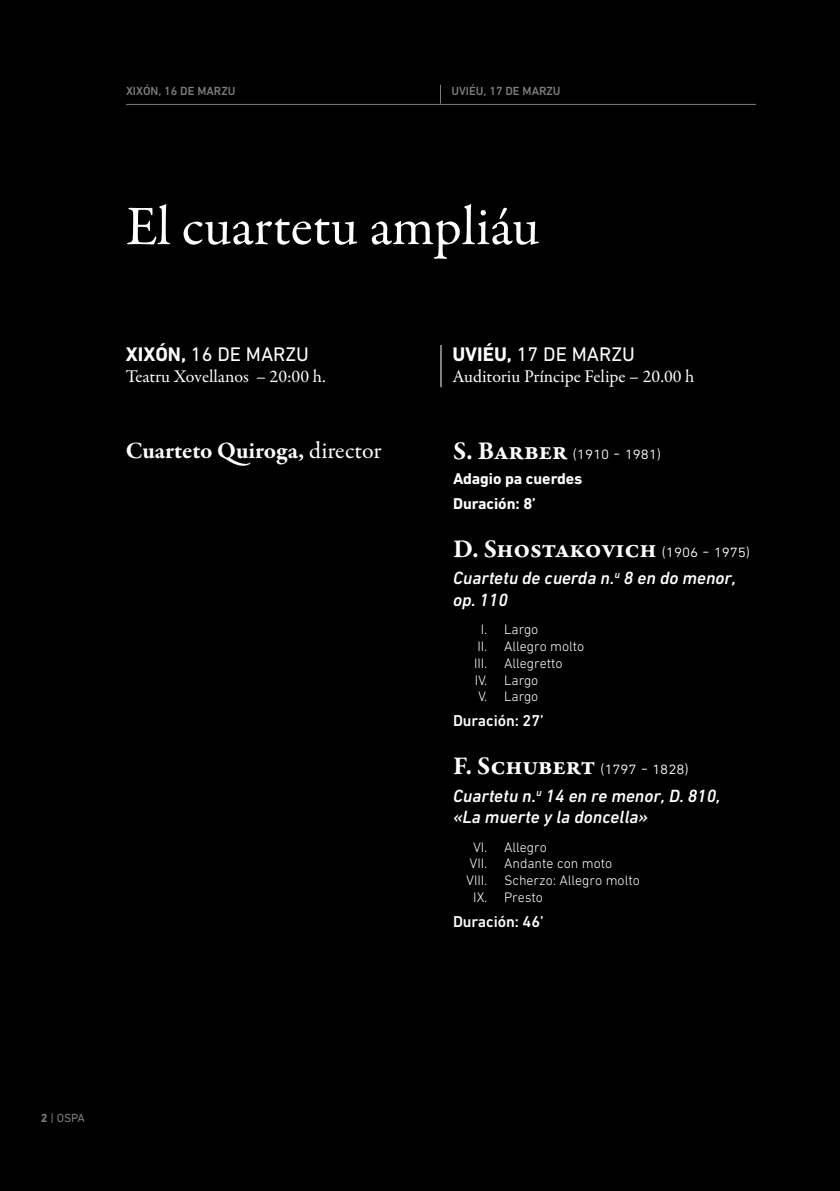
<style>
.page{position:relative;width:840px;height:1191px;background:#fff}
.page>*{position:absolute;margin:0;border:0;box-sizing:border-box;transform-origin:0 0}
.t1{font:56px "Garamond Premr Pro";letter-spacing:-.005em;color:#fff}
.t2{font:700 26px "Garamond Premr Pro";letter-spacing:-.015em;color:#fff}
.t3{font:700 24px "Garamond Premr Pro";color:#fff}
.t4{font:20px "DIN Next W1 G";color:#fff}
.t5{font:italic 500 18px/21.6px "DIN Next W1 G";color:#fff}
.t6{font:18px "Garamond Premr Pro";color:#fff}
.t7{font:300 18px "DIN Next W1 G";color:#fff}
.t8{font:700 16px/24.8px "DIN Next W1 G";letter-spacing:-.005em;color:#fff}
.t9{font:500 16px "DIN Next W1 G";letter-spacing:-.005em;color:#fff}
.t10{font:300 14px/16.8px "DIN Next W1 G";color:#fff}
.t11{font:500 12px "DIN Next W1 G";color:#807c7a}
.t12{font:12px "DIN Next W1 G";color:#807c7a}
.s1{font-weight:700}
.s2{font-weight:400}
.s3{font-family:"Garamond Premr Pro";font-weight:700;font-size:26px}
.s4{font-family:"DIN Next W1 G";font-weight:300;font-size:18px}
.s5{font-family:"Garamond Premr Pro";font-weight:700;font-style:normal;font-size:26px}
.s6{font-weight:300;font-style:normal}
</style>
<div class="page">
<div style="left:0;top:0;width:839px;height:1191px;background:#000"></div>
<hr style="left:440px;top:345px;width:1px;height:42px;background:#fff">
<hr style="left:126px;top:104px;width:629px;height:1px;background:#807c7a">
<svg style="left:440px;top:85px;width:1px;height:19px"></svg>
<p class="t11" style="left:126px;top:84px;width:111px">Xixón, 16 DE MARZU</p>
<p class="t11" style="left:451px;top:84px;width:111px">UVIÉU, 17 DE MARZU</p>
<h1 class="t1" style="left:126px;top:193px;width:415px">El cuartetu ampliáu</h1>
<h3 class="t4" style="left:126px;top:342px;width:184px"><span class="s1">XIXÓN,</span> 16 DE MARZU</h3>
<p class="t6" style="left:126px;top:366px;width:201px">Teatru Xovellanos – 20:00 h.</p>
<h3 class="t4" style="left:452px;top:342px;width:184px"><span class="s1">UVIÉU,</span> 17 DE MARZU</h3>
<p class="t6" style="left:452px;top:366px;width:243px">Auditoriu Príncipe Felipe – 20.00 h</p>
<h3 class="t3" style="left:126px;top:435px;width:257px">Cuarteto Quiroga, <span class="s2">director</span></h3>
<p class="t7" style="left:453px;top:443px;width:210px"><span class="s3">S. Barber</span> (1910 - 1981)</p>
<p class="t8" style="left:453px;top:466px;width:131px">Adagio pa cuerdes<br>Duración: 8’</p>
<h2 class="t2" style="left:453px;top:533px;width:298px">D. Shostakovich <span class="s4">(1906 - 1975)</span></h2>
<p class="t5" style="left:453px;top:567px;width:284px">Cuartetu de cuerda n.<sup>u</sup> 8 en do menor, op. 110</p>
<p class="t10" style="left:473px;top:621px;width:112px;text-indent:7px">I. Largo<br>II. Allegro molto<br>III. Allegretto<br>IV. Largo<br>V. Largo</p>
<p class="t9" style="left:453px;top:711px;width:92px">Duración: 27’</p>
<p class="t5" style="left:453px;top:754px;width:269px;line-height:27.2px"><span class="s5">F. Schubert</span> <span class="s6">(1797 - 1828)<br></span>Cuartetu n.<sup>u</sup> 14 en re menor, D. 810,</p>
<p class="t5" style="left:453px;top:806px;width:196px">«La muerte y la doncella»</p>
<p class="t10" style="left:473px;top:838px;width:75px">VI. Allegro</p>
<p class="t10" style="left:469px;top:855px;width:144px">VII. Andante con moto</p>
<p class="t10" style="left:466px;top:872px;width:175px">VIII. Scherzo: Allegro molto</p>
<p class="t10" style="left:473px;top:888px;width:71px">IX. Presto</p>
<p class="t9" style="left:453px;top:912px;width:92px">Duración: 46’</p>
<p class="t12" style="left:41px;top:1111px;width:45px"><span class="s1">2</span> | OSPA</p>
</div>
